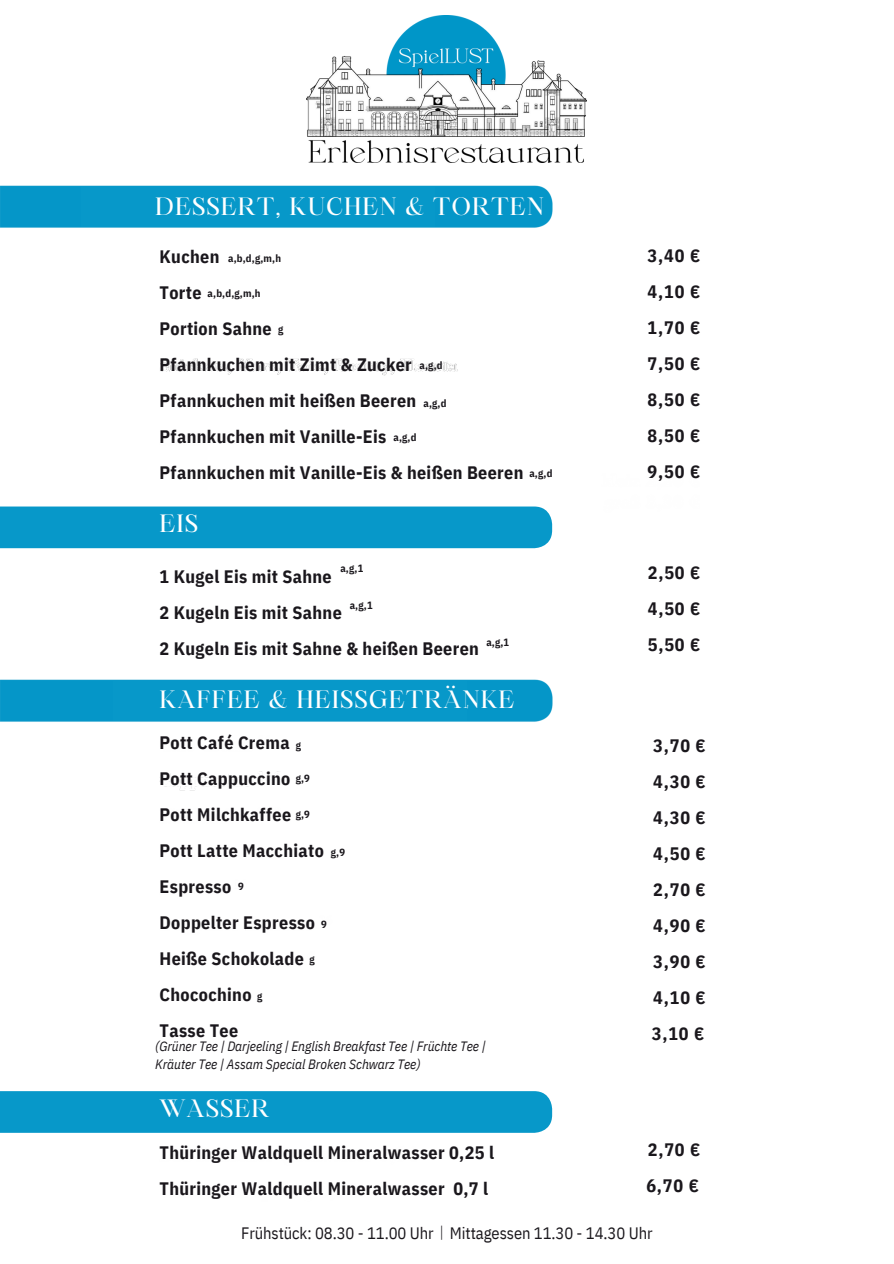
<style>
.page{position:relative;width:894px;height:1264px;background:#fff}
.page>*{position:absolute;margin:0;border:0;box-sizing:border-box;transform-origin:0 0}
.t1{font:24px "Maharlika";letter-spacing:.04em;color:#fff}
.t2{font:700 18px/36px "IBM Plex Sans Cond";letter-spacing:.02em;color:#1a171c}
.t3{font:16.5px "IBM Plex Sans Cond";letter-spacing:-.005em;color:#1a171c}
.t4{font:italic 13.5px/18px "IBM Plex Sans Cond";letter-spacing:-.005em;color:#1a171c}
.t5{font:700 10.5px "IBM Plex Sans Cond";color:#1a171c}
.s1{font-family:"Noto Sans CJ Ksc"}
</style>
<div class="page">
<img style="left:160px;top:358px;width:298px;height:18px">
<svg style="left:0;top:1091px;width:552px;height:41px;background:#0c9aca"></svg>
<img style="left:0;top:185px;width:553px;height:43px">
<img style="left:0;top:679px;width:553px;height:43px">
<div style="left:81px;top:187px;width:353px;height:39px;background:#0798c9"></div>
<div style="left:113px;top:681px;width:354px;height:40px;background:#0798c9"></div>
<div style="left:69px;top:1092px;width:354px;height:39px;background:#0798c9"></div>
<img style="left:306px;top:15px;width:280px;height:148px">
<svg style="left:0;top:506px;width:552px;height:42px;background:#119ccb"></svg>
<div style="left:69px;top:507px;width:354px;height:40px;background:#0798c9"></div>
<p class="t1" style="left:155px;top:197px;width:390px">DESSERT, KUCHEN &amp; TORTEN</p>
<p class="t2" style="left:159px;top:238px;width:365px">Kuchen<br>Torte<br>Portion Sahne<br>Pfannkuchen mit Zimt &amp; Zucker<br>Pfannkuchen mit heißen Beeren<br>Pfannkuchen mit Vanille-Eis<br>Pfannkuchen mit Vanille-Eis &amp; heißen Beeren</p>
<p class="t2" style="left:647px;top:237px;width:54px;text-align:justify">3,40 € 4,10 € 1,70 € 7,50 € 8,50 € 8,50 € 9,50 €</p>
<p class="t5" style="left:228px;top:251px;width:54px">a,b,d,g,m,h</p>
<p class="t5" style="left:207px;top:286px;width:54px">a,b,d,g,m,h</p>
<p class="t5" style="left:278px;top:322px;width:7px">g</p>
<p class="t5" style="left:419px;top:358px;width:25px">a,g,d</p>
<p class="t5" style="left:423px;top:396px;width:25px">a,g,d</p>
<p class="t5" style="left:393px;top:430px;width:25px">a,g,d</p>
<p class="t5" style="left:529px;top:466px;width:25px">a,g,d</p>
<h2 class="t1" style="left:159px;top:514px;width:40px">EIS</h2>
<p class="t5" style="left:340px;top:561px;width:24px">a,g,1</p>
<p class="t5" style="left:349px;top:598px;width:24px">a,g,1</p>
<h1 class="t2" style="left:159px;top:558px;width:321px">1 Kugel Eis mit Sahne<br>2 Kugeln Eis mit Sahne<br>2 Kugeln Eis mit Sahne &amp; heißen Beeren</h1>
<p class="t2" style="left:647px;top:554px;width:54px;text-align:justify">2,50 € 4,50 € 5,50 €</p>
<p class="t5" style="left:486px;top:635px;width:24px">a,g,1</p>
<p class="t1" style="left:159px;top:689px;width:356px">KAFFEE &amp; HEISSGETRÄNKE</p>
<h3 class="t2" style="left:159px;top:724px;width:166px">Pott Café Crema<br>Pott Cappuccino<br>Pott Milchkaffee<br>Pott Latte Macchiato<br>Espresso<br>Doppelter Espresso<br>Heiße Schokolade<br>Chocochino<br>Tasse Tee</h3>
<h1 class="t5" style="left:295px;top:738px;width:7px">g</h1>
<p class="t5" style="left:295px;top:771px;width:16px">g,9</p>
<h2 class="t5" style="left:295px;top:807px;width:16px">g,9</h2>
<p class="t5" style="left:331px;top:845px;width:16px">g,9</p>
<p class="t5" style="left:238px;top:878px;width:7px">9</p>
<h2 class="t5" style="left:321px;top:917px;width:7px">9</h2>
<p class="t5" style="left:309px;top:952px;width:7px">g</p>
<p class="t5" style="left:257px;top:989px;width:7px">g</p>
<h2 class="t4" style="left:155px;top:1037px;width:332px">(Grüner Tee | Darjeeling | English Breakfast Tee | Früchte Tee |<br>Kräuter Tee | Assam Special Broken Schwarz Tee)</h2>
<p class="t1" style="left:159px;top:1098px;width:111px">WASSER</p>
<p class="t2" style="left:159px;top:1134px;width:336px">Thüringer Waldquell Mineralwasser 0,25 l<br>Thüringer Waldquell Mineralwasser 0,7 l</p>
<h2 class="t2" style="left:651px;top:727px;width:55px;text-align:justify">3,70 € 4,30 € 4,30 € 4,50 € 2,70 € 4,90 € 3,90 € 4,10 € 3,10 €</h2>
<h1 class="t2" style="left:646px;top:1131px;width:55px">2,70 €<br>6,70 €</h1>
<p class="t3" style="left:241px;top:1222px;width:413px">Frühstück: 08.30 - 11.00 Uhr<span class="s1">︱</span>Mittagessen 11.30 - 14.30 Uhr</p>
</div>
